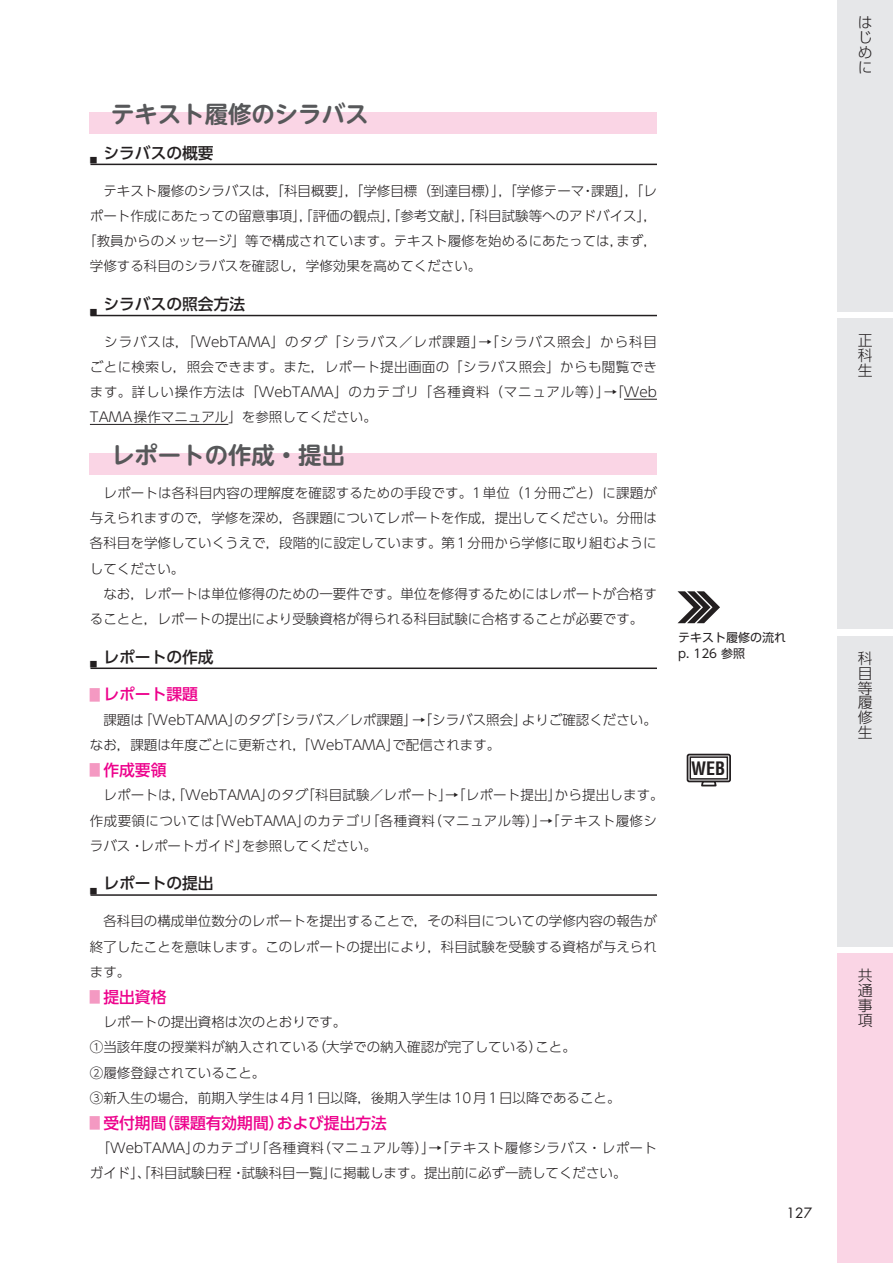
<style>
.page{position:relative;width:893px;height:1263px;background:#fff}
.page>*{position:absolute;margin:0;border:0;box-sizing:border-box;transform-origin:0 0}
.大見出し{font:700 23.4px "UD Shin M Go Pr 6 De";color:#57585a}
.t1{font:700 condensed 18.15px "Helvetica";color:#231f20}
.小見出し{font:500 15.75px "UD Shin Go Pr 6 N";color:#ed028c}
.中見出し{font:500 15.75px "UD Shin Go Pr 6 N";color:#231f20}
.t2{font:300 14.85px/14.9px "UD Shin Go Pr 6 N";color:#231f20;text-align:justify}
.t3{font:13.8px "Futura Std";color:#231f20}
.t4{font:300 13.5px/25.2px "UD Shin Go Pr 6 N";color:#231f20}
.欄外注記{font:12px "UD Shin Go Pr 6 N";color:#231f20}
.s1{font-weight:300;font-size:13.5px;color:#f499c2}
</style>
<div class="page">
<div style="left:838px;top:0;width:55px;height:311px;background:#e6e7e9"></div>
<div style="left:838px;top:318px;width:55px;height:311px;background:#e6e7e9"></div>
<div style="left:838px;top:636px;width:55px;height:310px;background:#e6e7e9"></div>
<div style="left:838px;top:953px;width:55px;height:310px;background:#fad5e5"></div>
<hr style="left:90px;top:164px;width:567px;height:1px;background:#231f20">
<hr style="left:90px;top:315px;width:567px;height:1px;background:#231f20">
<hr style="left:624px;top:399px;width:33px;height:1px;background:#231f20">
<hr style="left:90px;top:424px;width:138px;height:1px;background:#231f20">
<hr style="left:90px;top:667px;width:567px;height:2px;background:#231f20">
<hr style="left:90px;top:894px;width:567px;height:2px;background:#231f20">
<svg style="left:677px;top:591px;width:43px;height:32px"></svg>
<svg style="left:700px;top:782px;width:18px;height:5px"></svg>
<div style="left:687px;top:754px;width:44px;height:28px;border:2px solid #231f20;border-radius:2px"></div>
<div style="left:689px;top:756px;width:39px;height:24px;border:2px solid #231f20"></div>
<div style="left:90px;top:453px;width:567px;height:21px;background:#fad5e5"></div>
<div style="left:90px;top:112px;width:567px;height:22px;background:#fad5e5"></div>
<p class="大見出し" style="left:111px;top:94px;width:259px">テキスト履修のシラバス</p>
<p class="中見出し" style="left:90px;top:140px;width:125px"><sub>■</sub> シラバスの概要</p>
<p class="t4" style="left:90px;top:177px;width:569px">　テキスト履修のシラバスは，「科目概要」，「学修目標（到達目標）」，「学修テーマ・課題」，「レ</p>
<p class="t4" style="left:90px;top:203px;width:569px">ポート作成にあたっての留意事項」，「評価の観点」，「参考文献」，「科目試験等へのアドバイス」，</p>
<p class="t4" style="left:83px;top:228px;width:575px">「教員からのメッセージ」等で構成されています。テキスト履修を始めるにあたっては，まず，</p>
<p class="t4" style="left:90px;top:253px;width:393px">学修する科目のシラバスを確認し，学修効果を高めてください。</p>
<p class="中見出し" style="left:90px;top:291px;width:157px"><sub>■</sub> シラバスの照会方法</p>
<p class="t4" style="left:90px;top:329px;width:569px;text-align:justify">　シラバスは，「WebTAMA」のタグ「シラバス／レポ課題」→「シラバス照会」から科目ごとに検索し，照会できます。また，レポート提出画面の「シラバス照会」からも閲覧できます。詳しい操作方法は「WebTAMA」のカテゴリ「各種資料（マニュアル等）」→「Web TAMA操作マニュアル」を参照してください。</p>
<p class="大見出し" style="left:111px;top:435px;width:235px">レポートの作成・提出</p>
<p class="t4" style="left:90px;top:480px;width:569px;text-align:justify">　レポートは各科目内容の理解度を確認するための手段です。1単位（1分冊ごと）に課題が与えられますので，学修を深め，各課題についてレポートを作成，提出してください。分冊は各科目を学修していくうえで，段階的に設定しています。第1分冊から学修に取り組むようにしてください。</p>
<p class="t4" style="left:90px;top:581px;width:569px">　なお，レポートは単位修得のための一要件です。単位を修得するためにはレポートが合格することと，レポートの提出により受験資格が得られる科目試験に合格することが必要です。</p>
<p class="中見出し" style="left:90px;top:644px;width:125px"><sub>■</sub> レポートの作成</p>
<p class="小見出し" style="left:90px;top:682px;width:110px"><span class="s1">▊</span>レポート課題</p>
<p class="t4" style="left:90px;top:707px;width:569px">　課題は「WebTAMA」のタグ「シラバス／レポ課題」→「シラバス照会」よりご確認ください。なお，課題は年度ごとに更新され，「WebTAMA」で配信されます。</p>
<p class="小見出し" style="left:90px;top:757px;width:78px"><span class="s1">▊</span>作成要領</p>
<p class="t4" style="left:90px;top:782px;width:575px">　レポートは，「WebTAMA」のタグ「科目試験／レポート」→「レポート提出」から提出します。作成要領については「WebTAMA」のカテゴリ「各種資料（マニュアル等）」→「テキスト履修シラバス・レポートガイド」を参照してください。</p>
<p class="中見出し" style="left:90px;top:871px;width:125px"><sub>■</sub> レポートの提出</p>
<p class="t4" style="left:90px;top:908px;width:569px;text-align:justify">　各科目の構成単位数分のレポートを提出することで，その科目についての学修内容の報告が終了したことを意味します。このレポートの提出により，科目試験を受験する資格が与えられます。</p>
<p class="小見出し" style="left:90px;top:984px;width:78px"><span class="s1">▊</span>提出資格</p>
<p class="t4" style="left:90px;top:1009px;width:258px">　レポートの提出資格は次のとおりです。</p>
<p class="t4" style="left:90px;top:1034px;width:488px">①当該年度の授業料が納入されている（大学での納入確認が完了している）こと。</p>
<p class="t4" style="left:90px;top:1059px;width:177px">②履修登録されていること。</p>
<p class="t4" style="left:90px;top:1084px;width:532px">③新入生の場合，前期入学生は4月1日以降，後期入学生は10月1日以降であること。</p>
<p class="小見出し" style="left:90px;top:1110px;width:299px"><span class="s1">▊</span>受付期間（課題有効期間）および提出方法</p>
<p class="t4" style="left:90px;top:1135px;width:569px">　「WebTAMA」のカテゴリ「各種資料（マニュアル等）」→「テキスト履修シラバス・レポートガイド」、「科目試験日程・試験科目一覧」に掲載します。提出前に必ず一読してください。</p>
<p class="欄外注記" style="left:678px;top:628px;width:109px">テキスト履修の流れ</p>
<p class="欄外注記" style="left:678px;top:644px;width:68px">p. 126 参照</p>
<h2 class="t1" style="left:691px;top:757px;width:36px">WEB</h2>
<p class="t3" style="left:787px;top:1204px;width:27px">127</p>
<p class="t2" style="left:858px;top:14px;width:15px">はじめに</p>
<p class="t2" style="left:858px;top:333px;width:16px">正科生</p>
<p class="t2" style="left:858px;top:650px;width:16px">科目等履修生</p>
<p class="t2" style="left:858px;top:968px;width:16px">共通事項</p>
</div>
